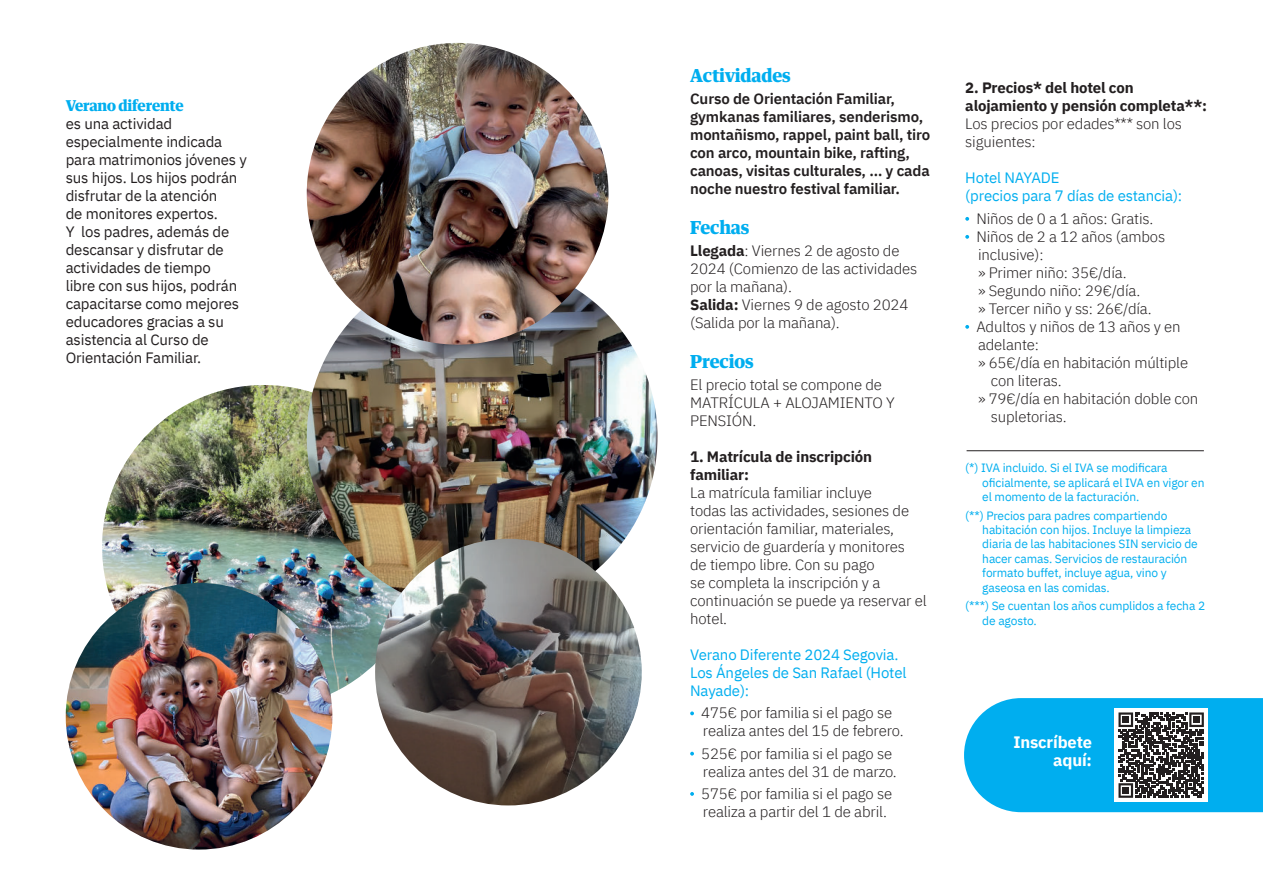
<style>
.page{position:relative;width:1263px;height:893px;background:#fff}
.page>*{position:absolute;margin:0;border:0;box-sizing:border-box;transform-origin:0 0}
.t1{font:700 18px "GH Guardian Headline";letter-spacing:-.01em;color:#00aeef}
.t2{font:700 16.5px/18px "IBM Plex Sans";letter-spacing:-.01em;color:#fff;text-align:right}
.t3{font:300 15px/18px "IBM Plex Sans";letter-spacing:-.01em;color:#231f20}
.t4{font:15px/18px "IBM Plex Sans";letter-spacing:-.01em;color:#231f20}
.t5{font:600 15px/18px "IBM Plex Sans";letter-spacing:-.01em;color:#231f20}
.t6{font:15px/18px "IBM Plex Sans";letter-spacing:-.01em;color:#00aeef}
.t7{font:700 15px/18px "IBM Plex Sans";letter-spacing:-.01em;color:#231f20}
.t8{font:700 15px "GH Guardian Headline";letter-spacing:-.01em;color:#00aeef}
.t9{font:12px/14.4px "IBM Plex Sans";letter-spacing:-.01em;color:#00aeef}
.s1{font-weight:700}
</style>
<div class="page">
<img style="left:102px;top:385px;width:323px;height:323px;border-radius:162px">
<svg style="left:690px;top:711px;width:4px;height:4px"></svg>
<svg style="left:690px;top:752px;width:4px;height:4px"></svg>
<svg style="left:690px;top:792px;width:4px;height:4px"></svg>
<svg style="left:965px;top:217px;width:4px;height:4px"></svg>
<svg style="left:965px;top:235px;width:4px;height:4px"></svg>
<svg style="left:965px;top:325px;width:4px;height:4px"></svg>
<svg style="left:964px;top:698px;width:299px;height:114px;background:#2ba5d2"></svg>
<div style="left:1193px;top:717px;width:7px;height:6px;background:#231f20"></div>
<div style="left:1123px;top:787px;width:6px;height:7px;background:#231f20"></div>
<hr style="left:966px;top:450px;width:238px;height:1px;background:#231f20">
<img style="left:307px;top:262px;width:350px;height:350px;border-radius:175px">
<img style="left:375px;top:539px;width:267px;height:266px;border-radius:133px">
<img style="left:66px;top:583px;width:266px;height:267px;border-radius:133px">
<img style="left:307px;top:43px;width:301px;height:302px;border-radius:151px">
<p class="t8" style="left:66px;top:92px;width:120px">Verano diferente</p>
<p class="t4" style="left:66px;top:114px;width:183px">es una actividad especialmente indicada para matrimonios jóvenes y sus hijos. Los hijos podrán disfrutar de la atención<br>de monitores expertos.<br>Y los padres, además de descansar y disfrutar de actividades de tiempo<br>libre con sus hijos, podrán capacitarse como mejores educadores gracias a su asistencia al Curso de<br>Orientación Familiar.</p>
<p class="t1" style="left:690px;top:60px;width:102px">Actividades</p>
<p class="t5" style="left:690px;top:91px;width:242px">Curso de Orientación Familiar, gymkanas familiares, senderismo, montañismo, rappel, paint ball, tiro con arco, mountain bike, rafting, canoas, visitas culturales, … y cada noche nuestro festival familiar.</p>
<p class="t1" style="left:690px;top:212px;width:61px">Fechas</p>
<p class="t3" style="left:690px;top:242px;width:229px"><span class="s1">Llegada</span>: Viernes 2 de agosto de<br>2024 (Comienzo de las actividades por la mañana).<br><span class="s1">Salida:</span> Viernes 9 de agosto 2024 (Salida por la mañana).</p>
<p class="t1" style="left:690px;top:346px;width:65px">Precios</p>
<p class="t3" style="left:690px;top:376px;width:206px">El precio total se compone de<br>MATRÍCULA + ALOJAMIENTO Y<br>PENSIÓN.</p>
<p class="t7" style="left:690px;top:448px;width:183px">1. Matrícula de inscripción familiar:</p>
<p class="t3" style="left:690px;top:484px;width:238px">La matrícula familiar incluye<br>todas las actividades, sesiones de orientación familiar, materiales, servicio de guardería y monitores<br>de tiempo libre. Con su pago<br>se completa la inscripción y a continuación se puede ya reservar el hotel.</p>
<p class="t6" style="left:690px;top:645px;width:218px">Verano Diferente 2024 Segovia.<br>Los Ángeles de San Rafael (Hotel<br>Nayade):</p>
<p class="t3" style="left:701px;top:704px;width:204px">475€ por familia si el pago se realiza antes del 15 de febrero.</p>
<p class="t3" style="left:701px;top:744px;width:197px">525€ por familia si el pago se realiza antes del 31 de marzo.</p>
<p class="t3" style="left:701px;top:784px;width:192px">575€ por familia si el pago se realiza a partir del 1 de abril.</p>
<p class="t7" style="left:965px;top:80px;width:243px">2. Precios* del hotel con alojamiento y pensión completa**:</p>
<p class="t3" style="left:965px;top:115px;width:218px">Los precios por edades*** son los siguientes:</p>
<p class="t6" style="left:965px;top:169px;width:218px">Hotel NAYADE<br>(precios para 7 días de estancia):</p>
<p class="t3" style="left:976px;top:209px;width:178px">Niños de 0 a 1 años: Gratis.</p>
<p class="t3" style="left:976px;top:227px;width:190px">Niños de 2 a 12 años (ambos</p>
<p class="t3" style="left:978px;top:245px;width:67px">inclusive):</p>
<p class="t3" style="left:978px;top:263px;width:150px">» Primer niño: 35€/día.</p>
<p class="t3" style="left:978px;top:281px;width:164px">» Segundo niño: 29€/día.</p>
<p class="t3" style="left:978px;top:299px;width:175px">» Tercer niño y ss: 26€/día.</p>
<p class="t3" style="left:976px;top:317px;width:206px">Adultos y niños de 13 años y en</p>
<p class="t3" style="left:978px;top:335px;width:63px">adelante:</p>
<p class="t3" style="left:978px;top:353px;width:212px">» 65€/día en habitación múltiple</p>
<p class="t3" style="left:991px;top:371px;width:72px">con literas.</p>
<p class="t3" style="left:978px;top:389px;width:222px">» 79€/día en habitación doble con</p>
<p class="t3" style="left:991px;top:407px;width:77px">supletorias.</p>
<p class="t9" style="left:982px;top:460px;width:224px;text-indent:-17px">(*) IVA incluido. Si el IVA se modificara oficialmente, se aplicará el IVA en vigor en el momento de la facturación.</p>
<p class="t9" style="left:982px;top:508px;width:217px;text-indent:-17px">(**) Precios para padres compartiendo habitación con hijos. Incluye la limpieza diaria de las habitaciones SIN servicio de hacer camas. Servicios de restauración formato buffet, incluye agua, vino y gaseosa en las comidas.</p>
<p class="t9" style="left:982px;top:599px;width:224px;text-indent:-17px">(***) Se cuentan los años cumplidos a fecha 2 de agosto.</p>
<p class="t2" style="left:1013px;top:734px;width:80px">Inscríbete aquí:</p>
</div>
